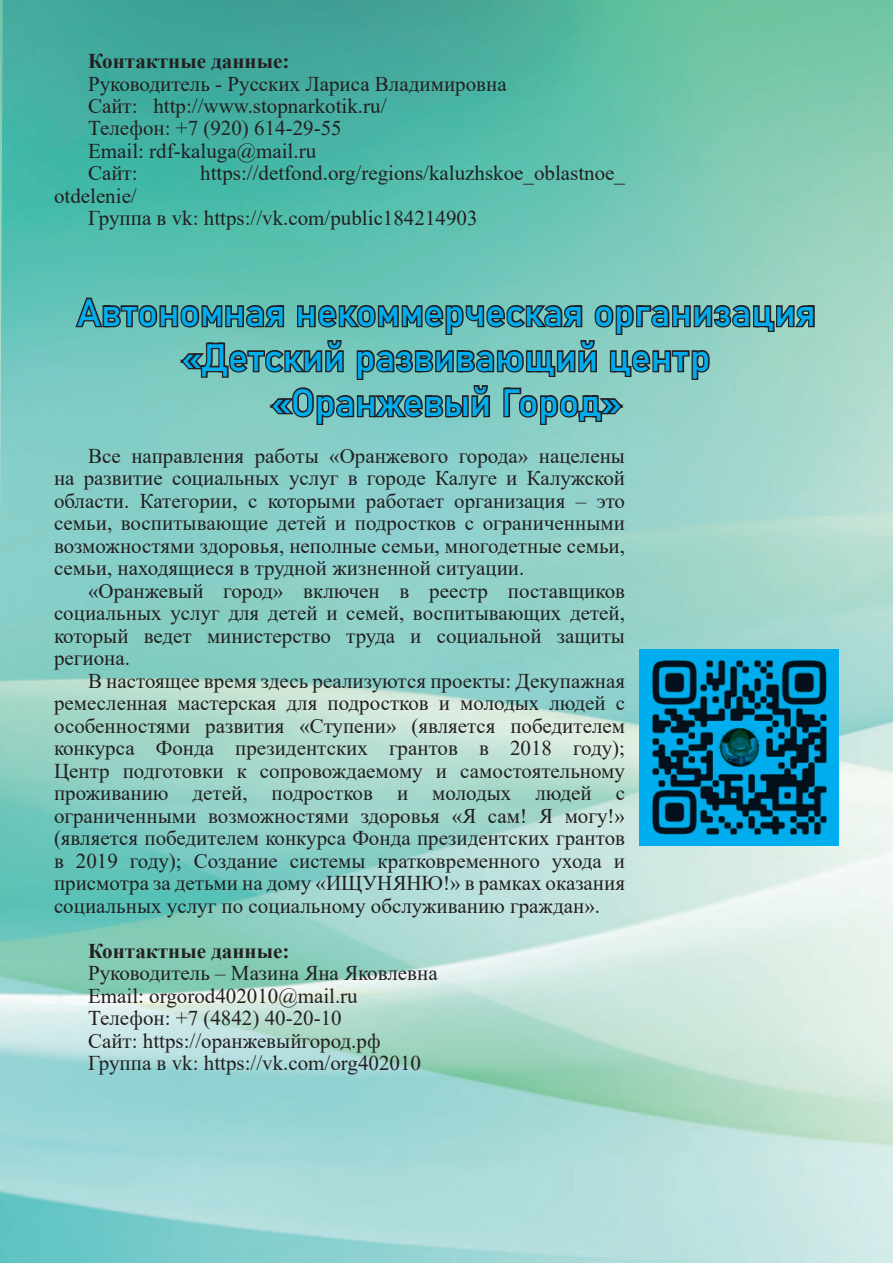
<style>
.page{position:relative;width:893px;height:1263px;background:#fff}
.page>*{position:absolute;margin:0;border:0;box-sizing:border-box;transform-origin:0 0}
.t1{font:37.5px/45px "Bahnschrift";color:#00aeef;text-align:center}
.t2{font:21px/22.5px "Times New Roman";color:#231f20;text-align:justify}
.t3{font:700 21px "Times New Roman";color:#231f20}
</style>
<div class="page">
<img style="left:0;top:0;width:893px;height:1263px">
<img style="left:0;top:0;width:3px;height:538px">
<svg style="left:74px;top:295px;width:49px;height:35px;background:#497c76"></svg>
<div style="left:126px;top:307px;width:7px;height:20px;border:3px solid #231f20"></div>
<div style="left:121px;top:305px;width:17px;height:7px;border:3px solid #231f20"></div>
<svg style="left:136px;top:303px;width:23px;height:27px"></svg>
<div style="left:171px;top:305px;width:7px;height:22px;border:3px solid #231f20"></div>
<div style="left:159px;top:305px;width:7px;height:22px;border:3px solid #231f20"></div>
<div style="left:162px;top:313px;width:14px;height:7px;border:3px solid #231f20"></div>
<div style="left:684px;top:305px;width:7px;height:22px;border:3px solid #231f20"></div>
<div style="left:672px;top:305px;width:7px;height:22px;border:3px solid #231f20"></div>
<div style="left:674px;top:313px;width:15px;height:7px;border:3px solid #231f20"></div>
<div style="left:764px;top:305px;width:7px;height:22px;border:3px solid #231f20"></div>
<div style="left:755px;top:321px;width:14px;height:6px;border:3px solid #231f20"></div>
<div style="left:753px;top:305px;width:7px;height:22px;border:3px solid #231f20"></div>
<div style="left:768px;top:321px;width:7px;height:11px;border:3px solid #231f20"></div>
<svg style="left:774px;top:304px;width:42px;height:26px"></svg>
<div style="left:677px;top:352px;width:7px;height:20px;border:3px solid #231f20"></div>
<div style="left:672px;top:350px;width:18px;height:7px;border:3px solid #231f20"></div>
<svg style="left:690px;top:271px;width:62px;height:145px;background:#84b7ac"></svg>
<svg style="left:176px;top:226px;width:495px;height:235px;background:#69aba2"></svg>
<img style="left:639px;top:649px;width:200px;height:196px">
<p class="t3" style="left:88px;top:46px;width:203px">Контактные данные:</p>
<p class="t2" style="left:88px;top:72px;width:420px;text-align:left">Руководитель - Русских Лариса Владимировна<br>Сайт: http://www.stopnarkotik.ru/<br>Телефон: +7 (920) 614-29-55<br>Email: rdf-kaluga@mail.ru<br>Сайт:</p>
<p class="t2" style="left:200px;top:162px;width:426px">https://detfond.org/regions/kaluzhskoe_oblastnoe_</p>
<p class="t2" style="left:88px;top:184px;width:391px;text-indent:-34px">otdelenie/<br>Группа в vk: https://vk.com/public184214903</p>
<h1 class="t1" style="left:77px;top:287px;width:741px">Автономная некоммерческая организация «Детский развивающий центр «Оранжевый Город»</h1>
<p class="t2" style="left:54px;top:444px;width:573px;text-indent:34px">Все направления работы «Оранжевого города» нацелены на развитие социальных услуг в городе Калуге и Калужской области. Категории, с которыми работает организация – это семьи, воспитывающие детей и подростков с ограниченными возможностями здоровья, неполные семьи, многодетные семьи, семьи, находящиеся в трудной жизненной ситуации.</p>
<p class="t2" style="left:54px;top:579px;width:573px;text-indent:34px">«Оранжевый город» включен в реестр поставщиков социальных услуг для детей и семей, воспитывающих детей, который ведет министерство труда и социальной защиты региона.</p>
<p class="t2" style="left:54px;top:669px;width:573px;text-indent:34px">В настоящее время здесь реализуются проекты: Декупажная ремесленная мастерская для подростков и молодых людей с особенностями развития «Ступени» (является победителем конкурса Фонда президентских грантов в 2018 году); Центр подготовки к сопровождаемому и самостоятельному проживанию детей, подростков и молодых людей с ограниченными возможностями здоровья «Я сам! Я могу!» (является победителем конкурса Фонда президентских грантов в 2019 году); Создание системы кратковременного ухода и присмотра за детьми на дому «ИЩУНЯНЮ!» в рамках оказания социальных услуг по социальному обслуживанию граждан».</p>
<p class="t3" style="left:88px;top:935px;width:203px">Контактные данные:</p>
<p class="t2" style="left:88px;top:961px;width:351px;text-align:left">Руководитель – Мазина Яна Яковлевна Email: orgorod402010@mail.ru Телефон: +7 (4842) 40-20-10<br>Сайт: https://оранжевыйгород.рф Группа в vk: https://vk.com/org402010</p>
</div>
